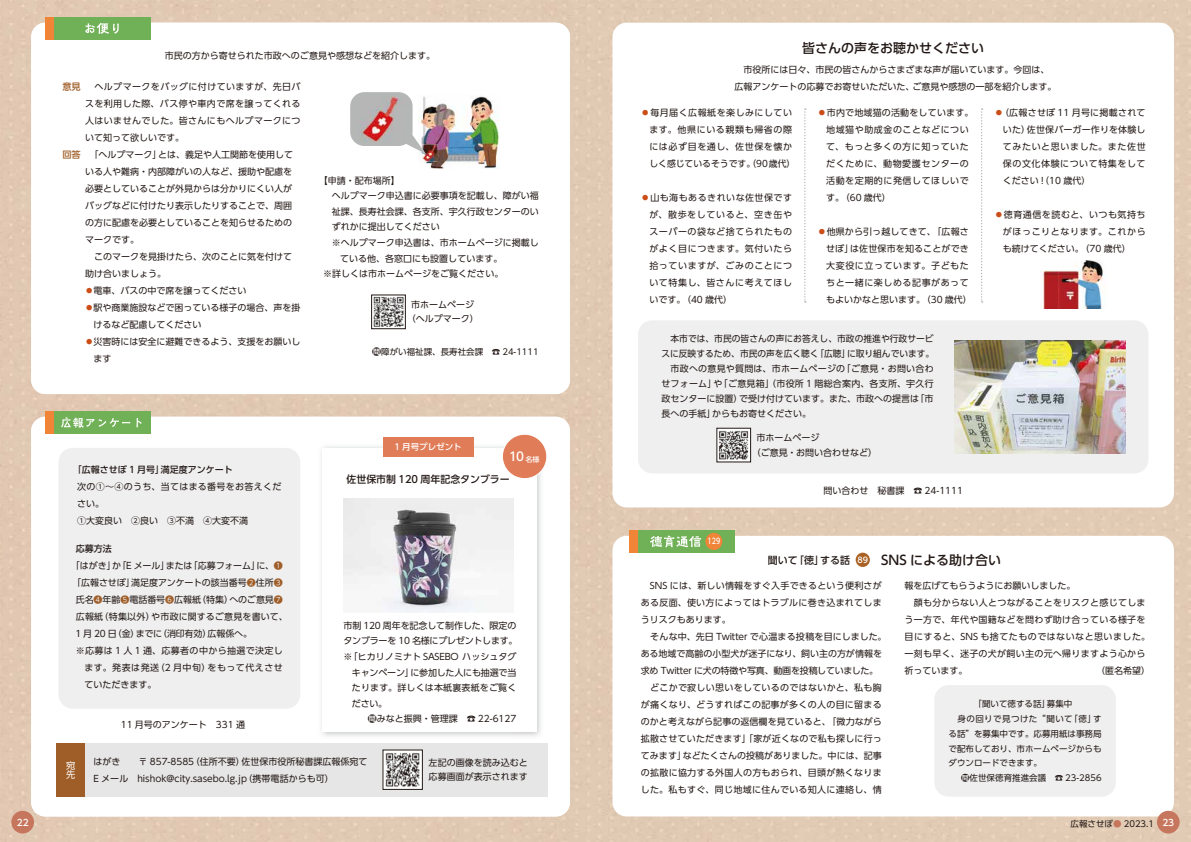
<style>
.page{position:relative;width:1191px;height:842px;background:#e1cab3}
.page>*{position:absolute;margin:0;border:0;box-sizing:border-box;transform-origin:0 0}
.t1{font:500 13px "UD Shin Go Pro";color:#221815}
.t2{font:500 12px "UD Shin Go Pro";color:#fff}
.t3{font:500 10px "UD Shin Go Pro";color:#221815}
.t4{font:500 9.2px "UD Shin Go Pro";color:#9f5d27}
.t5{font:9.2px/9.2px "UD Shin Go Pro";color:#fff}
.t6{font:9px/17px "UD Shin Go Pro";color:#221815}
.t7{font:9px/17px "UD Shin Go Pro";letter-spacing:.02em;color:#221815}
.t8{font:9px/17px "UD Shin Go Pro";letter-spacing:.03em;color:#221815}
.t9{font:9px/17px "UD Shin Go Pro";letter-spacing:.06em;color:#221815}
.t10{font:9px/17px "UD Shin Go Pro";letter-spacing:.055em;color:#221815}
.t11{font:9px "UD Shin Go Pro";letter-spacing:-.02em;color:#221815}
.t12{font:9px/17px "UD Shin Go Pro";letter-spacing:.035em;color:#221815}
.t13{font:500 9px "UD Shin Go Pro";color:#221815}
.t14{font:9px "UD Shin Go Pro";letter-spacing:.04em;color:#221815}
.t15{font:9px "UD Shin Go Pro";letter-spacing:.05em;color:#221815}
.t16{font:9px "UD Shin Go Pro";letter-spacing:-.025em;color:#221815}
.t17{font:500 9px "UD Shin Go Pro";color:#fff}
.t18{font:8.5px/14.9px "UD Shin Go Pro";color:#221815}
.t19{font:500 8.5px "UD Shin Go Pro";color:#fff}
.t20{font:500 8px "UD Shin Go Pro";color:#fff;scale:.8 1}
.s1{color:#cb4e19}
.s2{font-family:"UD Shin Go Pro De";font-weight:700;font-size:9px}
.s3{color:#9f5d27}
.s4{font-size:7px}
.s5{font-family:"UD Shin Go Pro De";font-weight:700}
.s6{font-size:10px}
.s7{font-size:8px;color:#fff}
.s8{color:#c7765e}
.s9{font-weight:500;font-size:9px;color:#fff}
</style>
<div class="page">
<div style="left:31px;top:23px;width:539px;height:371px;background:#fff;border-radius:14px"></div>
<div style="left:31px;top:417px;width:539px;height:399px;background:#fff;border-radius:14px"></div>
<div style="left:57px;top:743px;width:490px;height:54px;background:#e6e6e6"></div>
<img style="left:385px;top:752px;width:35px;height:35px">
<div style="left:57px;top:743px;width:28px;height:54px;background:#9f5d27"></div>
<div style="left:58px;top:448px;width:242px;height:261px;background:#efefef;border-radius:14px"></div>
<img style="left:321px;top:443px;width:220px;height:294px">
<div style="left:323px;top:448px;width:214px;height:283px;background:#fff"></div>
<div style="left:383px;top:437px;width:90px;height:19px;background:#e07c57"></div>
<div style="left:11px;top:811px;width:23px;height:22px;background:#c7765e;border-radius:50%"></div>
<div style="left:54px;top:411px;width:96px;height:23px;background:#70b057"></div>
<div style="left:45px;top:411px;width:9px;height:23px;background:#f08437"></div>
<svg style="left:61px;top:417px;width:81px;height:11px"></svg>
<div style="left:502px;top:434px;width:45px;height:45px;background:#e07c57;border-radius:50%"></div>
<div style="left:502px;top:434px;width:45px;height:45px;border:1px solid #fff;border-radius:50%"></div>
<div style="left:54px;top:17px;width:96px;height:23px;background:#70b057"></div>
<div style="left:45px;top:17px;width:9px;height:23px;background:#f08437"></div>
<svg style="left:85px;top:23px;width:34px;height:11px"></svg>
<img style="left:343px;top:499px;width:170px;height:113px">
<img style="left:418px;top:96px;width:81px;height:73px">
<img style="left:421px;top:145px;width:17px;height:17px">
<div style="left:350px;top:92px;width:62px;height:54px;background:#b5b6b6;border-radius:14px"></div>
<svg style="left:400px;top:126px;width:26px;height:28px"></svg>
<img style="left:360px;top:96px;width:44px;height:46px">
<img style="left:395px;top:128px;width:9px;height:14px">
<img style="left:373px;top:297px;width:30px;height:30px">
<div style="left:371px;top:295px;width:34px;height:34px;border:1px solid #221815"></div>
<div style="left:612px;top:23px;width:562px;height:484px;background:#fff;border-radius:14px"></div>
<div style="left:612px;top:536px;width:562px;height:280px;background:#fff;border-radius:14px"></div>
<div style="left:1157px;top:811px;width:22px;height:22px;background:#c7765e;border-radius:50%"></div>
<div style="left:638px;top:530px;width:96px;height:23px;background:#70b057"></div>
<div style="left:705px;top:533px;width:17px;height:17px;background:#f08437;border-radius:50%"></div>
<div style="left:629px;top:530px;width:9px;height:23px;background:#f08437"></div>
<svg style="left:650px;top:535px;width:51px;height:12px"></svg>
<div style="left:855px;top:553px;width:15px;height:14px;background:#a96124;border-radius:50%"></div>
<div style="left:638px;top:320px;width:510px;height:153px;background:#efefef;border-radius:14px"></div>
<svg style="left:804px;top:108px;width:2px;height:195px"></svg>
<svg style="left:981px;top:108px;width:1px;height:195px"></svg>
<img style="left:1040px;top:260px;width:63px;height:48px">
<img style="left:955px;top:340px;width:170px;height:114px">
<img style="left:718px;top:430px;width:30px;height:30px">
<div style="left:934px;top:685px;width:181px;height:112px;background:#efefef;border-radius:14px"></div>
<p class="t17" style="left:17px;top:815px;width:13px">22</p>
<p class="t6" style="left:165px;top:47px;width:272px">市民の方から寄せられた市政へのご意見や感想などを紹介します。</p>
<p class="t6" style="left:85px;top:78px;width:217px">　ヘルプマークをバッグに付けていますが、先日バスを利用した際、バス停や車内で席を譲ってくれる人はいませんでした。皆さんにもヘルプマークについて知って欲しいです。<br>　「ヘルプマーク」とは、義足や人工関節を使用している人や難病・内部障がいの人など、援助や配慮を必要としていることが外見からは分かりにくい人がバッグなどに付けたり表示したりすることで、周囲の方に配慮を必要としていることを知らせるためのマークです。<br>　このマークを見掛けたら、次のことに気を付けて助け合いましょう。</p>
<p class="t6" style="left:85px;top:282px;width:163px"><span class="s1">●</span>電車、バスの中で席を譲ってください</p>
<p class="t6" style="left:94px;top:299px;width:208px;text-indent:-9px"><span class="s1">●</span>駅や商業施設などで困っている様子の場合、声を掛けるなど配慮してください</p>
<p class="t6" style="left:94px;top:333px;width:208px;text-indent:-9px"><span class="s1">●</span>災害時には安全に避難できるよう、支援をお願いします</p>
<p class="t4" style="left:62px;top:79px;width:20px">意見</p>
<p class="t4" style="left:62px;top:147px;width:20px">回答</p>
<p class="t6" style="left:319px;top:172px;width:82px">【申請・配布場所】</p>
<p class="t6" style="left:332px;top:187px;width:208px">ヘルプマーク申込書に必要事項を記載し、障がい福</p>
<p class="t6" style="left:332px;top:203px;width:208px">祉課、長寿社会課、各支所、宇久行政センターのい</p>
<p class="t6" style="left:332px;top:218px;width:109px">ずれかに提出してください</p>
<p class="t6" style="left:332px;top:234px;width:208px">※ヘルプマーク申込書は、市ホームページに掲載し</p>
<p class="t6" style="left:340px;top:249px;width:163px">ている他、各窓口にも設置しています。</p>
<p class="t6" style="left:323px;top:265px;width:181px">※詳しくは市ホームページをご覧ください。</p>
<p class="t6" style="left:407px;top:297px;width:73px;line-height:14.2px;text-align:center">市ホームページ（ヘルプマーク）</p>
<p class="t18" style="left:372px;top:344px;width:168px"><span class="s2">問</span>障がい福祉課、長寿社会課　☎ 24-1111</p>
<p class="t13" style="left:73px;top:462px;width:162px">「広報させぼ 1 月号」満足度アンケート</p>
<p class="t12" style="left:77px;top:478px;width:206px">次の①～④のうち、当てはまる番号をお答えください。<br>①大変良い ②良い ③不満 ④大変不満</p>
<p class="t13" style="left:76px;top:541px;width:37px">応募方法</p>
<p class="t6" style="left:71px;top:557px;width:213px">「はがき」か「E メール」または「応募フォーム」に、<span class="s3">❶</span></p>
<p class="t6" style="left:72px;top:574px;width:212px">「広報させぼ」満足度アンケートの該当番号<span class="s3">❷</span>住所<span class="s3">❸</span></p>
<p class="t6" style="left:76px;top:591px;width:209px">氏名<span class="s3">❹</span>年齢<span class="s3">❺</span>電話番号<span class="s3">❻</span>広報紙（特集）へのご意見<span class="s3">❼</span></p>
<p class="t7" style="left:76px;top:608px;width:213px">広報紙（特集以外）や市政に関するご意見を書いて、</p>
<p class="t11" style="left:76px;top:627px;width:178px">1 月 20 日（金）までに（消印有効）広報係へ。</p>
<p class="t14" style="left:76px;top:644px;width:208px">※応募は 1 人 1 通、応募者の中から抽選で決定し</p>
<p class="t15" style="left:84px;top:661px;width:200px">ます。発表は発送（2 月中旬）をもって代えさせ</p>
<p class="t6" style="left:84px;top:676px;width:73px">ていただきます。</p>
<p class="t6" style="left:121px;top:715px;width:126px">11 月号のアンケート　331 通</p>
<p class="t19" style="left:394px;top:440px;width:69px">1 月号プレゼント</p>
<h2 class="t2" style="left:509px;top:447px;width:32px">10 <span class="s4">名様</span></h2>
<p class="t3" style="left:346px;top:471px;width:165px">佐世保市制 120 周年記念タンブラー</p>
<p class="t6" style="left:343px;top:617px;width:174px">市制 120 周年を記念して制作した、限定の</p>
<p class="t16" style="left:343px;top:634px;width:176px">タンブラーを 10 名様にプレゼントします。</p>
<p class="t6" style="left:343px;top:648px;width:174px">※「ヒカリノミナト SASEBO ハッシュタグ</p>
<p class="t11" style="left:352px;top:665px;width:166px">キャンペーン」に参加した人にも抽選で当</p>
<p class="t7" style="left:352px;top:679px;width:166px">たります。詳しくは本紙裏表紙をご覧く</p>
<p class="t6" style="left:352px;top:694px;width:37px">ださい。</p>
<p class="t6" style="left:368px;top:710px;width:150px"><span class="s5">問</span>みなと振興・管理課　☎ 22-6127</p>
<p class="t5" style="left:66px;top:760px;width:10px">宛先</p>
<p class="t6" style="left:94px;top:752px;width:275px">はがき　 〒 857-8585（住所不要）佐世保市役所秘書課広報係宛て<br>E メール　hishok@city.sasebo.lg.jp（携帯電話からも可）</p>
<p class="t6" style="left:429px;top:755px;width:100px;line-height:14.2px">左記の画像を読み込むと応募画面が表示されます</p>
<h1 class="t1" style="left:802px;top:38px;width:183px">皆さんの声をお聴かせください</h1>
<p class="t6" style="left:734px;top:61px;width:323px">　市役所には日々、市民の皆さんからさまざまな声が届いています。今回は、広報アンケートの応募でお寄せいただいた、ご意見や感想の一部を紹介します。</p>
<p class="t10" style="left:649px;top:103px;width:147px;text-indent:-9px"><span class="s1">●</span>毎月届く広報紙を楽しみにしています。他県にいる親類も帰省の際には必ず目を通し、佐世保を懐かしく感じているそうです。（90歳代）</p>
<p class="t6" style="left:649px;top:188px;width:144px;text-align:justify;text-indent:-9px"><span class="s1">●</span>山も海もあるきれいな佐世保ですが、散歩をしていると、空き缶やスーパーの袋など捨てられたものがよく目につきます。気付いたら拾っていますが、ごみのことについて特集し、皆さんに考えてほしいです。（40 歳代）</p>
<p class="t9" style="left:826px;top:103px;width:149px;text-indent:-9px"><span class="s1">●</span>市内で地域猫の活動をしています。地域猫や助成金のことなどについて、もっと多くの方に知っていただくために、動物愛護センターの活動を定期的に発信してほしいです。（60 歳代）</p>
<p class="t6" style="left:826px;top:223px;width:147px;text-indent:-9px"><span class="s1">●</span>他県から引っ越してきて、「広報させぼ」は佐世保市を知ることができ大変役に立っています。子どもたちと一緒に楽しめる記事があってもよいかなと思います。（30 歳代）</p>
<p class="t6" style="left:661px;top:331px;width:274px;line-height:14.9px;text-align:justify;text-indent:9px">本市では、市民の皆さんの声にお答えし、市政の推進や行政サービスに反映するため、市民の声を広く聴く「広聴」に取り組んでいます。　市政への意見や質問は、市ホームページの「ご意見・お問い合わせフォーム」や「ご意見箱」（市役所 1 階総合案内、各支所、宇久行政センターに設置）で受け付けています。また、市政への提言は「市長への手紙」からもお寄せください。　</p>
<p class="t6" style="left:752px;top:431px;width:127px;line-height:14.2px;text-indent:4px">市ホームページ<br>（ご意見・お問い合わせなど）</p>
<p class="t20" style="left:707px;top:535px;width:17px">129</p>
<p class="t6" style="left:823px;top:482px;width:141px">問い合わせ　秘書課　☎ 24-1111</p>
<p class="t6" style="left:1003px;top:103px;width:144px;text-align:justify;text-indent:-9px"><span class="s1">●</span>（広報させぼ 11 月号に掲載されていた）佐世保バーガー作りを体験してみたいと思いました。また佐世保の文化体験について特集をしてください !（10 歳代）</p>
<p class="t6" style="left:1003px;top:206px;width:144px;text-align:justify;text-indent:-9px"><span class="s1">●</span>徳育通信を読むと、いつも気持ちがほっこりとなります。これからも続けてください。（70 歳代）</p>
<h1 class="t1" style="left:767px;top:549px;width:235px"><span class="s6">聞いて「徳」する話</span> <span class="s7">89</span> SNS による助け合い</h1>
<p class="t7" style="left:640px;top:577px;width:247px">　SNS には、新しい情報をすぐ入手できるという便利さがある反面、使い方によってはトラブルに巻き込まれてしまうリスクもあります。<br>　そんな中、先日 Twitter で心温まる投稿を目にしました。ある地域で高齢の小型犬が迷子になり、飼い主の方が情報を求め Twitter に犬の特徴や写真、動画を投稿していました。　どこかで寂しい思いをしているのではないかと、私も胸が痛くなり、どうすればこの記事が多くの人の目に留まるのかと考えながら記事の返信欄を見ていると、「微力ながら拡散させていただきます」「家が近くなので私も探しに行ってみます」などたくさんの投稿がありました。中には、記事の拡散に協力する外国人の方もおられ、目頭が熱くなりました。私もすぐ、同じ地域に住んでいる知人に連絡し、情</p>
<p class="t8" style="left:904px;top:577px;width:247px">報を広げてもらうようにお願いしました。<br>　顔も分からない人とつながることをリスクと感じてしまう一方で、年代や国籍などを問わず助け合っている様子を目にすると、SNS も捨てたものではないなと思いました。一刻も早く、迷子の犬が飼い主の元へ帰りますよう心から</p>
<p class="t18" style="left:1070px;top:816px;width:105px">広報させぼ<span class="s8">●</span> 2023.1 <span class="s9">23</span></p>
<p class="t18" style="left:948px;top:696px;width:155px;text-indent:25px">「聞いて徳する話」募集中<br>　身の回りで見つけた“聞いて「徳」する話”を募集中です。応募用紙は事務局で配布しており、市ホームページからもダウンロードできます。</p>
<p class="t18" style="left:961px;top:770px;width:142px"><span class="s5">問</span>佐世保徳育推進会議　☎ 23-2856</p>
</div>
